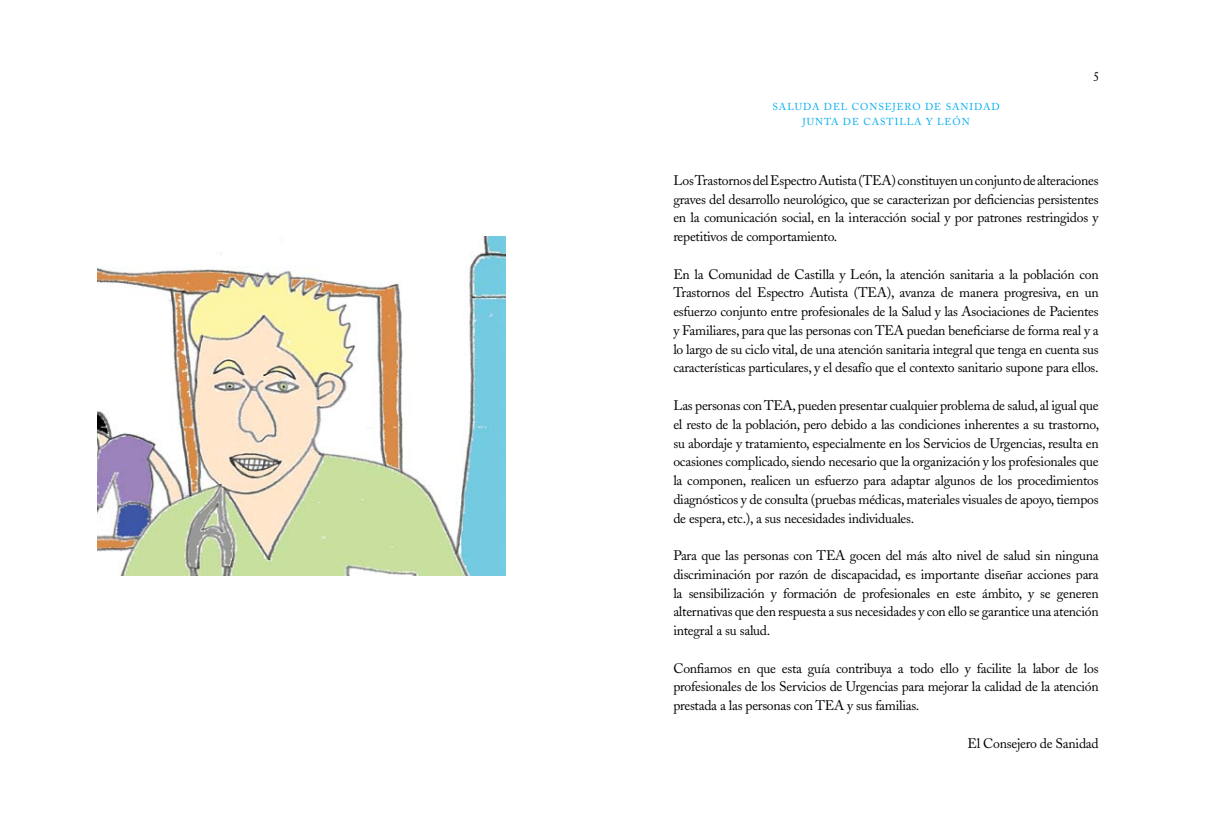
<style>
.page{position:relative;width:1205px;height:833px;background:#fff}
.page>*{position:absolute;margin:0;border:0;box-sizing:border-box;transform-origin:0 0}
.t1{font:13.75px/18.8px "Adobe Caslon";letter-spacing:-.02em;color:#000;text-align:justify}
.t2{font:13.75px "Adobe Caslon Regular SC";color:#000}
.t3{font:10px "Adobe Caslon Regular SC";letter-spacing:.1em;color:#00aeef}
</style>
<div class="page">
<img style="left:97px;top:236px;width:408px;height:339px">
<p class="t3" style="left:772px;top:101px;width:16px">SALUDA</p>
<p class="t3" style="left:824px;top:101px;width:9px">DEL</p>
<p class="t3" style="left:852px;top:101px;width:17px">CONSE</p>
<p class="t3" style="left:892px;top:101px;width:13px">JERO</p>
<p class="t3" style="left:925px;top:101px;width:9px">DE</p>
<p class="t3" style="left:946px;top:101px;width:16px">SANIDAD</p>
<p class="t3" style="left:802px;top:116px;width:14px">JUNTA</p>
<p class="t3" style="left:843px;top:116px;width:9px">DE</p>
<p class="t3" style="left:863px;top:116px;width:9px">CASTILLA</p>
<p class="t3" style="left:926px;top:116px;width:21px">Y LEÓN</p>
<p class="t2" style="left:1093px;top:65px;width:6px">5</p>
<p class="t1" style="left:673px;top:171px;width:427px">Los Trastornos del Espectro Autista (TEA) constituyen un conjunto de alteraciones graves del desarrollo neurológico, que se caracterizan por deficiencias persistentes en la comunicación social, en la interacción social y por patrones restringidos y repetitivos de comportamiento.</p>
<p class="t1" style="left:673px;top:265px;width:427px">En la Comunidad de Castilla y León, la atención sanitaria a la población con Trastornos del Espectro Autista (TEA), avanza de manera progresiva, en un esfuerzo conjunto entre profesionales de la Salud y las Asociaciones de Pacientes y Familiares, para que las personas con TEA puedan beneficiarse de forma real y a lo largo de su ciclo vital, de una atención sanitaria integral que tenga en cuenta sus características particulares, y el desafío que el contexto sanitario supone para ellos.</p>
<p class="t1" style="left:673px;top:396px;width:427px">Las personas con TEA, pueden presentar cualquier problema de salud, al igual que el resto de la población, pero debido a las condiciones inherentes a su trastorno, su abordaje y tratamiento, especialmente en los Servicios de Urgencias, resulta en ocasiones complicado, siendo necesario que la organización y los profesionales que la componen, realicen un esfuerzo para adaptar algunos de los procedimientos diagnósticos y de consulta (pruebas médicas, materiales visuales de apoyo, tiempos de espera, etc.), a sus necesidades individuales.</p>
<p class="t1" style="left:673px;top:546px;width:427px">Para que las personas con TEA gocen del más alto nivel de salud sin ninguna discriminación por razón de discapacidad, es importante diseñar acciones para la sensibilización y formación de profesionales en este ámbito, y se generen alternativas que den respuesta a sus necesidades y con ello se garantice una atención integral a su salud.</p>
<p class="t1" style="left:673px;top:659px;width:427px">Confiamos en que esta guía contribuya a todo ello y facilite la labor de los profesionales de los Servicios de Urgencias para mejorar la calidad de la atención prestada a las personas con TEA y sus familias.</p>
<p class="t1" style="left:967px;top:734px;width:133px">El Consejero de Sanidad</p>
</div>
